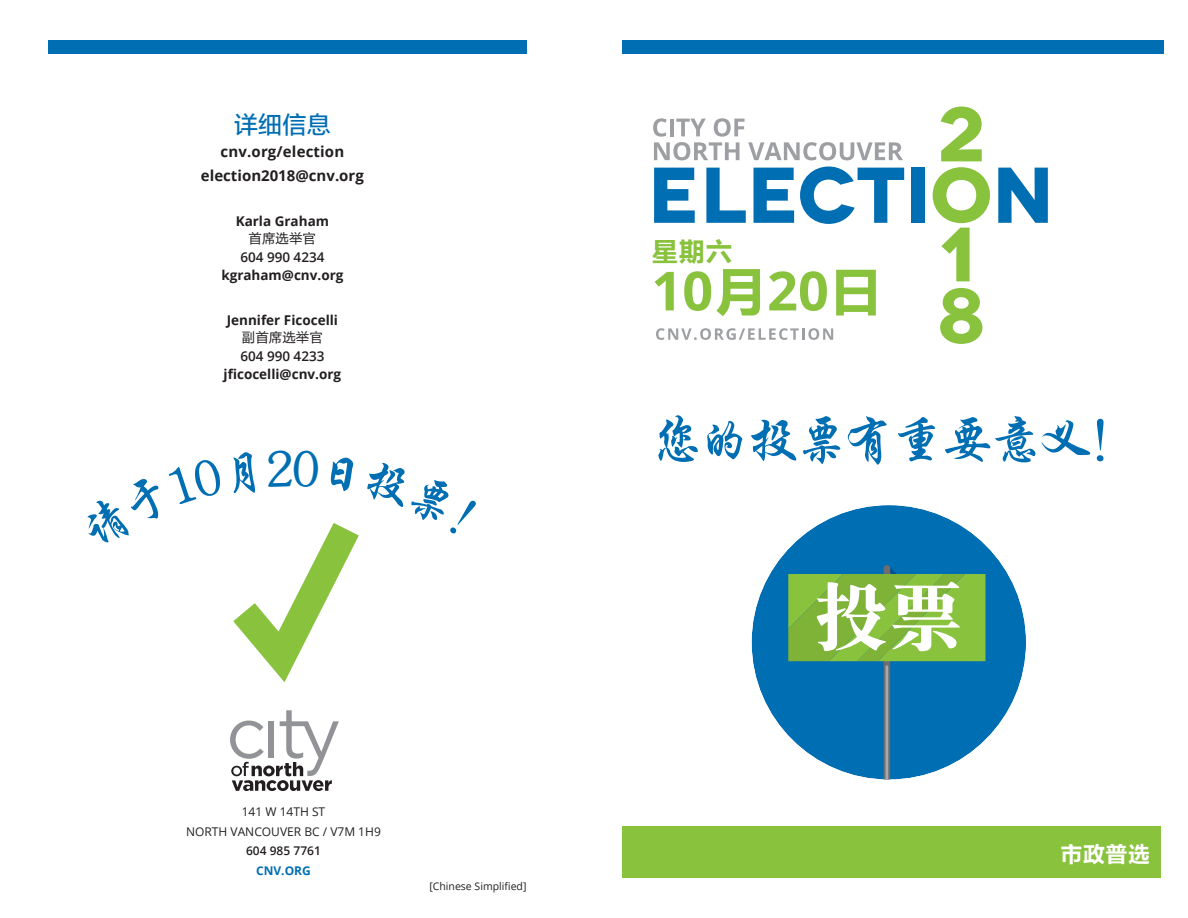
<style>
.page{position:relative;width:1188px;height:918px;background:#fff}
.page>*{position:absolute;margin:0;border:0;box-sizing:border-box;transform-origin:0 0}
.t1{font:75px "DFP Song W9";color:#fff}
.t2{font:700 54px "Open Sans";color:#89c23d}
.t3{font:52.5px "FZXKJW GB1 0";letter-spacing:-.075em;color:#006eb3}
.t4{font:27px "FZLTCHK GBK1 0";color:#89c23d}
.t5{font:24px "FZLTZHUNHK GBK1 0";color:#006eb3}
.t6{font:22.5px "FZLTCHK GBK1 0";color:#fff}
.t7{font:700 15px/24px "Open Sans";color:#231f20;text-align:center}
.t8{font:700 13.5px "Open Sans";color:#231f20}
.t9{font:600 13.5px "Open Sans";color:#231f20}
.t10{font:13.5px "FZLTHJW GB1 0";color:#231f20}
.t11{font:12px/19.5px "Open Sans";color:#231f20;text-align:center}
.t12{font:600 12px "Open Sans";color:#231f20}
.t13{font:700 12px "Open Sans";color:#006eb3}
.t14{font:10.5px "Open Sans";color:#231f20}
.s1{font-family:"FZLTCHK GBK1 0";font-weight:400}
</style>
<div class="page">
<div style="left:622px;top:826px;width:539px;height:52px;background:#89c23d"></div>
<div style="left:48px;top:40px;width:478px;height:14px;background:#006eb3"></div>
<div style="left:622px;top:40px;width:542px;height:14px;background:#006eb3"></div>
<svg style="left:230px;top:710px;width:109px;height:81px"></svg>
<svg style="left:654px;top:168px;width:41px;height:55px"></svg>
<svg style="left:706px;top:168px;width:40px;height:55px"></svg>
<svg style="left:754px;top:168px;width:40px;height:55px"></svg>
<svg style="left:800px;top:167px;width:104px;height:57px"></svg>
<div style="left:911px;top:168px;width:13px;height:55px;background:#006eb3"></div>
<svg style="left:998px;top:168px;width:50px;height:55px"></svg>
<svg style="left:941px;top:107px;width:41px;height:54px"></svg>
<svg style="left:933px;top:167px;width:57px;height:114px"></svg>
<svg style="left:940px;top:288px;width:42px;height:56px"></svg>
<svg style="left:656px;top:328px;width:177px;height:12px"></svg>
<svg style="left:653px;top:118px;width:250px;height:42px"></svg>
<div style="left:752px;top:505px;width:274px;height:275px;background:#006eb3;border-radius:50%"></div>
<svg style="left:788px;top:565px;width:198px;height:215px"></svg>
<svg style="left:233px;top:523px;width:126px;height:159px"></svg>
<h3 class="t5" style="left:234px;top:112px;width:98px">详细信息</h3>
<p class="t7" style="left:201px;top:139px;width:164px">cnv.org/election election2018@cnv.org</p>
<p class="t8" style="left:236px;top:212px;width:95px">Karla Graham</p>
<p class="t10" style="left:249px;top:231px;width:69px">首席选举官</p>
<p class="t9" style="left:240px;top:248px;width:86px">604 990 4234</p>
<p class="t8" style="left:221px;top:266px;width:124px">kgraham@cnv.org</p>
<p class="t8" style="left:227px;top:311px;width:113px">Jennifer Ficocelli</p>
<p class="t10" style="left:242px;top:330px;width:82px">副首席选举官</p>
<p class="t9" style="left:240px;top:347px;width:86px">604 990 4233</p>
<p class="t8" style="left:224px;top:365px;width:119px">jficocelli@cnv.org</p>
<p class="t11" style="left:186px;top:802px;width:196px">141 W 14TH ST<br>NORTH VANCOUVER BC / V7M 1H9</p>
<p class="t12" style="left:246px;top:843px;width:76px">604 985 7761</p>
<p class="t13" style="left:256px;top:862px;width:56px">CNV.ORG</p>
<p class="t14" style="left:429px;top:879px;width:99px">[Chinese Simplified]</p>
<h3 class="t4" style="left:651px;top:237px;width:82px">星期六</h3>
<h2 class="t2" style="left:651px;top:253px;width:233px">10<span class="s1">月</span>20<span class="s1">日</span></h2>
<h3 class="t3" style="left:650px;top:412px;width:491px">您的投票有重要意义！</h3>
<h1 class="t1" style="left:813px;top:579px;width:151px">投票</h1>
<h3 class="t6" style="left:1060px;top:841px;width:91px">市政普选</h3>
</div>
